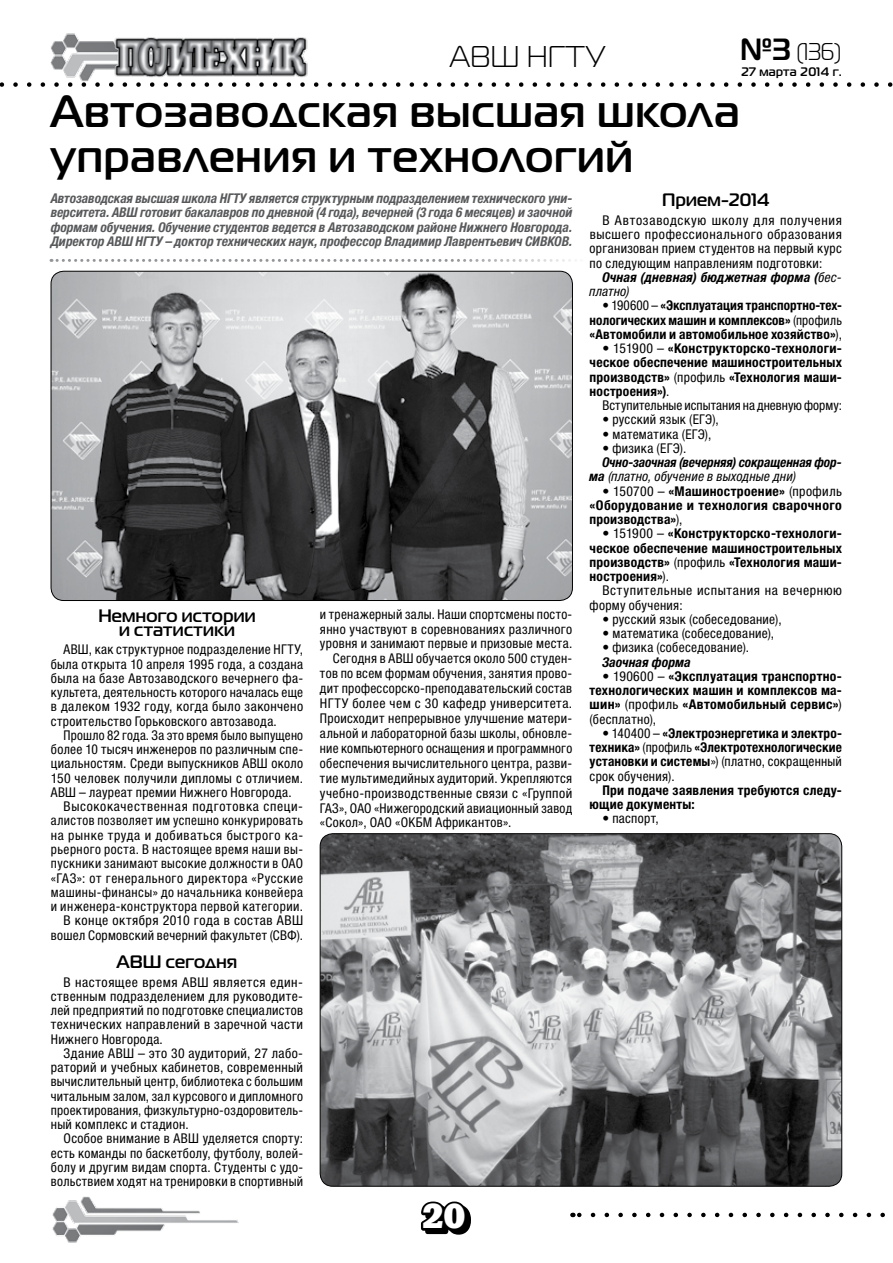
<style>
.page{position:relative;width:893px;height:1263px;background:#fff}
.page>*{position:absolute;margin:0;border:0;box-sizing:border-box;transform-origin:0 0}
.t1{font:700 45px/45px "Magistral";letter-spacing:.03em;color:#000}
.t2{font:700 34.35px "Xenia";color:#fff}
.t3{font:700 30.6px "Magistral";color:#000}
.t4{font:30px "Magistral";letter-spacing:.01em;color:#000}
.t5{font:24.3px "Magistral";color:#000}
.t6{font:700 18px/14.2px "Magistral";letter-spacing:.015em;color:#000;text-align:center}
.t7{font:condensed 13.5px/14.2px "Helvetica Neue LTCYR";letter-spacing:.025em;color:#000;text-align:justify}
.t8{font:700 condensed 13.5px/14.2px "Helvetica Neue LTCYR";letter-spacing:.02em;color:#000;text-align:justify}
.t9{font:italic 700 condensed 13.5px/14.2px "Helvetica Neue LTCYR";color:#58595b;text-align:justify}
.t10{font:italic 700 condensed 13.5px/14.2px "Helvetica Neue LTCYR";letter-spacing:.005em;color:#000}
.t11{font:condensed 13.5px "Helvetica Neue LTCYR";letter-spacing:.05em;color:#000}
.t12{font:condensed 13.5px "Helvetica Neue LTCYR";letter-spacing:.045em;color:#000}
.t13{font:condensed 13.5px "Helvetica Neue LTCYR";color:#000}
.t14{font:700 12.3px "Magistral";letter-spacing:.025em;color:#000}
.s1{font-weight:400}
.s2{color:#000}
</style>
<div class="page">
<img style="left:52px;top:1196px;width:187px;height:47px">
<svg style="left:421px;top:1201px;width:50px;height:34px;background:#2f2f2f"></svg>
<img style="left:50px;top:33px;width:60px;height:49px">
<img style="left:110px;top:37px;width:198px;height:41px">
<svg style="left:0;top:82px;width:893px;height:5px"></svg>
<svg style="left:579px;top:1213px;width:306px;height:4px"></svg>
<svg style="left:51px;top:259px;width:525px;height:3px"></svg>
<img style="left:320px;top:834px;width:522px;height:352px">
<img style="left:51px;top:271px;width:521px;height:329px">
<h3 class="t3" style="left:740px;top:30px;width:52px">№3</h3>
<p class="t14" style="left:741px;top:63px;width:102px">27 марта 2014 г.</p>
<h3 class="t4" style="left:450px;top:38px;width:157px">АВШ НГТУ</h3>
<h3 class="t5" style="left:796px;top:37px;width:47px">(136)</h3>
<h1 class="t1" style="left:51px;top:89px;width:690px">Автозаводская высшая школа управления и технологий</h1>
<p class="t9" style="left:51px;top:191px;width:523px">Автозаводская высшая школа НГТУ является структурным подразделением технического уни&shy;верситета. АВШ готовит бакалавров по дневной (4 года), вечерней (3 года 6 месяцев) и заочной формам обучения. Обучение студентов ведется в Автозаводском районе Нижнего Новгорода.<br>Директор АВШ НГТУ – доктор технических наук, профессор Владимир Лаврентьевич СИВКОВ.</p>
<h3 class="t6" style="left:662px;top:193px;width:109px">Прием-2014</h3>
<p class="t7" style="left:590px;top:213px;width:254px;text-indent:13px">В Автозаводскую школу для получения высшего профессионального образования организован прием студентов на первый курс по следующим направлениям подготовки:</p>
<p class="t10" style="left:590px;top:270px;width:254px;text-indent:13px">Очная (дневная) бюджетная форма (<span class="s1">бес&shy;платно)</span></p>
<p class="t8" style="left:590px;top:299px;width:254px;text-indent:13px"><span class="s1">• 190600 –</span> «Эксплуатация транспортно-тех‑ нологических машин и комплексов» <span class="s1">(профиль </span>«Автомобили и автомобильное хозяйство»<span class="s1">),</span></p>
<p class="t8" style="left:590px;top:341px;width:254px;text-indent:13px"><span class="s1">• 151900 –</span> «Конструкторско-технологи‑ ческое обеспечение машиностроительных производств» <span class="s1">(профиль</span> «Технология маши‑ ностроения»)<span class="s1">.</span></p>
<p class="t13" style="left:602px;top:398px;width:241px">Вступительные испытания на дневную форму:</p>
<p class="t7" style="left:602px;top:413px;width:118px">• русский язык (ЕГЭ),</p>
<p class="t7" style="left:602px;top:427px;width:110px">• математика (ЕГЭ),</p>
<p class="t7" style="left:602px;top:441px;width:85px">• физика (ЕГЭ).</p>
<p class="t10" style="left:590px;top:455px;width:254px;text-indent:13px">Очно-заочная (вечерняя) сокращенная фор&shy;ма <span class="s1">(платно, обучение в выходные дни)</span></p>
<p class="t8" style="left:590px;top:484px;width:254px;text-indent:13px"><span class="s1">• 150700 –</span> «Машиностроение» <span class="s1">(профиль </span>«Оборудование и технология сварочного производства»<span class="s1">),</span></p>
<p class="t8" style="left:590px;top:527px;width:254px;text-indent:13px"><span class="s1">• 151900 –</span> «Конструкторско-технологи‑ ческое обеспечение машиностроительных производств» <span class="s1">(профиль</span> «Технология маши‑ ностроения»<span class="s1">).</span></p>
<p class="t7" style="left:590px;top:584px;width:254px;text-indent:13px">Вступительные испытания на вечернюю форму обучения:</p>
<p class="t7" style="left:602px;top:612px;width:181px">• русский язык (собеседование),</p>
<p class="t7" style="left:602px;top:626px;width:173px">• математика (собеседование),</p>
<p class="t7" style="left:602px;top:641px;width:148px">• физика (собеседование).</p>
<p class="t10" style="left:602px;top:655px;width:90px">Заочная форма</p>
<p class="t8" style="left:590px;top:669px;width:254px;text-indent:13px"><span class="s1">• 190600 –</span> «Эксплуатация транспортно&shy;технологических машин и комплексов ма‑ шин» <span class="s1">(профиль</span> «Автомобильный сервис»<span class="s1">) (бесплатно),</span></p>
<p class="t8" style="left:590px;top:726px;width:254px;text-indent:13px"><span class="s1">• 140400 –</span> «Электроэнергетика и электро‑ техника» <span class="s1">(профиль</span> «Электротехнологические установки и системы<span class="s1">») (платно, сокращенный срок обучения).</span></p>
<p class="t8" style="left:590px;top:783px;width:254px;text-indent:13px">При подаче заявления требуются следу‑ ющие документы:</p>
<p class="t7" style="left:602px;top:812px;width:58px">• паспорт,</p>
<p class="t7" style="left:320px;top:607px;width:254px">и тренажерный залы. Наши спортсмены посто-</p>
<p class="t7" style="left:320px;top:622px;width:254px">янно участвуют в соревнованиях различного</p>
<p class="t7" style="left:320px;top:637px;width:254px">уровня и занимают первые и призовые места.</p>
<p class="t7" style="left:333px;top:651px;width:241px">Сегодня в АВШ обучается около 500 студен-</p>
<p class="t7" style="left:320px;top:666px;width:254px">тов по всем формам обучения, занятия прово-</p>
<p class="t7" style="left:320px;top:681px;width:254px">дит профессорско-преподавательский состав</p>
<p class="t7" style="left:320px;top:696px;width:254px">НГТУ более чем с 30 кафедр университета.</p>
<p class="t7" style="left:320px;top:711px;width:254px">Происходит непрерывное улучшение матери-</p>
<p class="t7" style="left:320px;top:726px;width:254px">альной и лабораторной базы школы, обновле-</p>
<p class="t7" style="left:320px;top:741px;width:254px">ние компьютерного оснащения и программного</p>
<p class="t7" style="left:320px;top:756px;width:254px">обеспечения вычислительного центра, разви-</p>
<p class="t7" style="left:320px;top:771px;width:254px">тие мультимедийных аудиторий. Укрепляются</p>
<p class="t7" style="left:320px;top:786px;width:254px">учебно-производственные связи с «Группой</p>
<p class="t7" style="left:320px;top:801px;width:254px">ГАЗ», ОАО «Нижегородский авиационный завод</p>
<p class="t7" style="left:320px;top:816px;width:193px">«Сокол», ОАО «ОКБМ Африкантов».</p>
<h3 class="t6" style="left:98px;top:608px;width:159px">Немного истории и статистики</h3>
<p class="t7" style="left:51px;top:643px;width:254px;text-indent:13px">АВШ, как структурное подразделение НГТУ, была открыта 10 апреля 1995 года, а создана была на базе Автозаводского вечернего фа&shy;культета, деятельность которого началась еще в далеком 1932 году, когда было закончено строительство Горьковского автозавода.</p>
<p class="t7" style="left:64px;top:728px;width:241px">Прошло 82 года. За это время было выпущено</p>
<p class="t7" style="left:51px;top:742px;width:254px">более 10 тысяч инженеров по различным спе-</p>
<p class="t7" style="left:51px;top:757px;width:254px">циальностям. Среди выпускников АВШ около</p>
<p class="t7" style="left:51px;top:771px;width:254px">150 человек получили дипломы с отличием.</p>
<p class="t7" style="left:51px;top:785px;width:242px">АВШ – лауреат премии Нижнего Новгорода.</p>
<p class="t11" style="left:64px;top:799px;width:241px">Высококачественная подготовка специ-</p>
<p class="t7" style="left:51px;top:814px;width:254px">алистов позволяет им успешно конкурировать</p>
<p class="t11" style="left:51px;top:827px;width:254px">на рынке труда и добиваться быстрого ка-</p>
<p class="t7" style="left:51px;top:842px;width:254px">рьерного роста. В настоящее время наши вы-</p>
<p class="t7" style="left:51px;top:856px;width:254px">пускники занимают высокие должности в ОАО</p>
<p class="t12" style="left:51px;top:870px;width:254px">«ГАЗ»: от генерального директора «Русские</p>
<p class="t7" style="left:51px;top:885px;width:254px">машины-финансы» до начальника конвейера</p>
<p class="t7" style="left:51px;top:899px;width:254px">и инженера-конструктора первой категории.</p>
<p class="t7" style="left:64px;top:913px;width:241px">В конце октября 2010 года в состав АВШ</p>
<p class="t7" style="left:51px;top:928px;width:254px">вошел Сормовский вечерний факультет (СВФ).</p>
<h3 class="t6" style="left:117px;top:954px;width:121px">АВШ сегодня</h3>
<p class="t7" style="left:51px;top:975px;width:254px;text-indent:13px">В настоящее время АВШ является един&shy;ственным подразделением для руководите&shy;лей предприятий по подготовке специалистов технических направлений в заречной части Нижнего Новгорода.</p>
<p class="t7" style="left:51px;top:1046px;width:254px;text-indent:13px">Здание АВШ – это 30 аудиторий, 27 лабо&shy;раторий и учебных кабинетов, современный вычислительный центр, библиотека с большим читальным залом, зал курсового и дипломного проектирования, физкультурно-оздоровитель&shy;ный комплекс и стадион.</p>
<p class="t7" style="left:51px;top:1131px;width:254px;text-indent:13px">Особое внимание в АВШ уделяется спорту: есть команды по баскетболу, футболу, волей&shy;болу и другим видам спорта. Студенты с удо&shy;вольствием ходят на тренировки в спортивный</p>
<h2 class="t2" style="left:422px;top:1196px;width:48px">20<span class="s2">20</span></h2>
</div>
